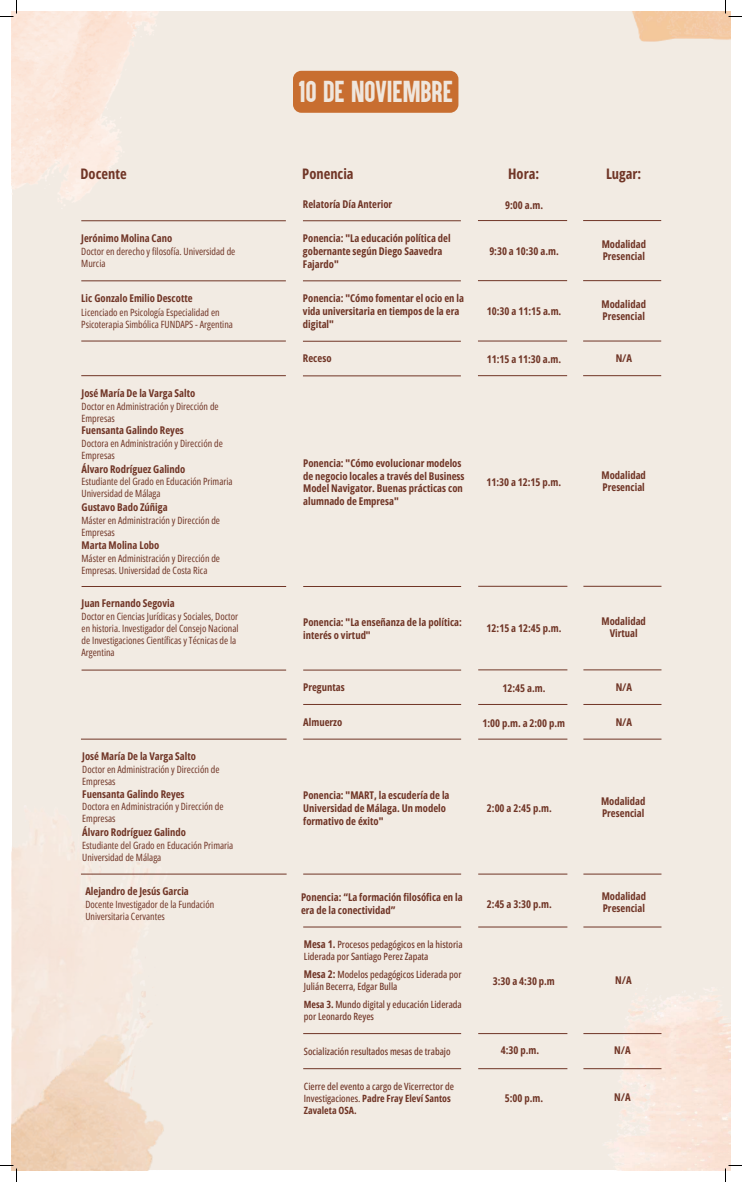
<style>
.page{position:relative;width:742px;height:1182px;background:#fff}
.page>*{position:absolute;margin:0;border:0;box-sizing:border-box;transform-origin:0 0}
.t1{font:25px "Aku&Kamu";color:#efe6dd}
.t2{font:700 14.5px "Open Sans Condensed";color:#703526}
.t3{font:700 10.65px/12.8px "Open Sans Condensed";color:#703526}
.t4{font:10px/12px "Open Sans Condensed";color:#703526}
.t5{font:500 10px/12px "Open Sans Condensed";color:#703526}
.s1{font-weight:700;font-size:10.65px}
.s2{font-weight:700}
</style>
<div class="page">
<div style="left:12px;top:12px;width:718px;height:1158px;background:#f2ebe3"></div>
<img style="left:12px;top:11px;width:222px;height:211px">
<img style="left:531px;top:988px;width:199px;height:182px">
<img style="left:12px;top:966px;width:330px;height:204px">
<img style="left:591px;top:11px;width:139px;height:31px">
<div style="left:293px;top:71px;width:165px;height:42px;background:#c86e30;border-radius:8px"></div>
<hr style="left:303px;top:586px;width:158px;height:1px;background:#703526">
<hr style="left:82px;top:586px;width:204px;height:1px;background:#703526">
<hr style="left:583px;top:586px;width:78px;height:1px;background:#703526">
<hr style="left:478px;top:586px;width:89px;height:1px;background:#703526">
<hr style="left:303px;top:670px;width:158px;height:1px;background:#703526">
<hr style="left:82px;top:670px;width:204px;height:1px;background:#703526">
<hr style="left:583px;top:669px;width:78px;height:1px;background:#703526">
<hr style="left:478px;top:669px;width:89px;height:1px;background:#703526">
<hr style="left:303px;top:704px;width:158px;height:1px;background:#703526">
<hr style="left:303px;top:927px;width:158px;height:1px;background:#703526">
<hr style="left:303px;top:1033px;width:158px;height:1px;background:#703526">
<hr style="left:303px;top:1068px;width:158px;height:1px;background:#703526">
<hr style="left:583px;top:704px;width:78px;height:1px;background:#703526">
<hr style="left:478px;top:704px;width:89px;height:1px;background:#703526">
<hr style="left:303px;top:739px;width:158px;height:1px;background:#703526">
<hr style="left:81px;top:739px;width:205px;height:1px;background:#703526">
<hr style="left:583px;top:739px;width:78px;height:1px;background:#703526">
<hr style="left:478px;top:739px;width:89px;height:1px;background:#703526">
<hr style="left:303px;top:874px;width:158px;height:1px;background:#703526">
<hr style="left:81px;top:874px;width:205px;height:1px;background:#703526">
<hr style="left:583px;top:874px;width:78px;height:1px;background:#703526">
<hr style="left:478px;top:874px;width:89px;height:1px;background:#703526">
<hr style="left:583px;top:927px;width:78px;height:1px;background:#703526">
<hr style="left:478px;top:927px;width:89px;height:1px;background:#703526">
<hr style="left:583px;top:1033px;width:78px;height:1px;background:#703526">
<hr style="left:478px;top:1033px;width:89px;height:1px;background:#703526">
<hr style="left:583px;top:1068px;width:78px;height:1px;background:#703526">
<hr style="left:478px;top:1068px;width:89px;height:1px;background:#703526">
<hr style="left:303px;top:220px;width:158px;height:1px;background:#703526">
<hr style="left:81px;top:220px;width:205px;height:1px;background:#703526">
<hr style="left:81px;top:281px;width:205px;height:1px;background:#703526">
<hr style="left:81px;top:341px;width:205px;height:1px;background:#703526">
<hr style="left:583px;top:220px;width:78px;height:1px;background:#703526">
<hr style="left:478px;top:220px;width:89px;height:1px;background:#703526">
<hr style="left:303px;top:281px;width:158px;height:1px;background:#703526">
<hr style="left:583px;top:280px;width:78px;height:1px;background:#703526">
<hr style="left:478px;top:280px;width:89px;height:1px;background:#703526">
<hr style="left:303px;top:341px;width:158px;height:1px;background:#703526">
<hr style="left:583px;top:341px;width:78px;height:1px;background:#703526">
<hr style="left:478px;top:341px;width:89px;height:1px;background:#703526">
<hr style="left:81px;top:375px;width:205px;height:1px;background:#703526">
<hr style="left:303px;top:376px;width:158px;height:1px;background:#703526">
<hr style="left:583px;top:375px;width:78px;height:1px;background:#703526">
<hr style="left:478px;top:375px;width:89px;height:1px;background:#703526">
<svg style="left:0;top:0;width:17px;height:17px"></svg>
<svg style="left:0;top:1165px;width:17px;height:17px"></svg>
<svg style="left:725px;top:0;width:17px;height:17px"></svg>
<svg style="left:725px;top:1165px;width:17px;height:17px"></svg>
<h1 class="t1" style="left:299px;top:75px;width:155px">10 DE NOVIEMBRE</h1>
<h2 class="t2" style="left:80px;top:163px;width:48px">Docente</h2>
<h2 class="t2" style="left:302px;top:163px;width:53px">Ponencia</h2>
<h2 class="t2" style="left:508px;top:163px;width:33px">Hora:</h2>
<h2 class="t2" style="left:606px;top:163px;width:37px">Lugar:</h2>
<p class="t3" style="left:303px;top:197px;width:91px">Relatoría Día Anterior</p>
<p class="t3" style="left:505px;top:198px;width:39px">9:00 a.m.</p>
<p class="t3" style="left:601px;top:238px;width:46px;line-height:12.1px">Modalidad<br>Presencial</p>
<p class="t3" style="left:81px;top:232px;width:92px">Jerónimo Molina Cano</p>
<p class="t3" style="left:303px;top:232px;width:149px">Ponencia: "La educación política del gobernante según Diego Saavedra<br>Fajardo"</p>
<p class="t3" style="left:489px;top:244px;width:71px">9:30 a 10:30 a.m.</p>
<p class="t4" style="left:81px;top:245px;width:156px">Doctor en derecho y filosofía. Universidad de<br>Murcia</p>
<p class="t3" style="left:81px;top:292px;width:113px">Lic Gonzalo Emilio Descotte</p>
<p class="t3" style="left:303px;top:292px;width:162px">Ponencia: "Cómo fomentar el ocio en la vida universitaria en tiempos de la era digital"</p>
<p class="t4" style="left:81px;top:306px;width:153px">Licenciado en Psicología Especialidad en<br>Psicoterapia Simbólica FUNDAPS - Argentina</p>
<p class="t3" style="left:487px;top:304px;width:76px">10:30 a 11:15 a.m.</p>
<p class="t3" style="left:82px;top:386px;width:115px">José María De la Varga Salto</p>
<p class="t4" style="left:82px;top:437px;width:143px">Doctora en Administración y Dirección de<br>Empresas</p>
<p class="t4" style="left:82px;top:400px;width:139px">Doctor en Administración y Dirección de<br>Empresas</p>
<p class="t3" style="left:82px;top:424px;width:104px">Fuensanta Galindo Reyes</p>
<p class="t3" style="left:82px;top:462px;width:105px">Álvaro Rodríguez Galindo</p>
<p class="t4" style="left:82px;top:475px;width:153px">Estudiante del Grado en Educación Primaria<br>Universidad de Málaga</p>
<p class="t3" style="left:82px;top:500px;width:88px">Gustavo Bado Zúñiga</p>
<p class="t4" style="left:82px;top:514px;width:140px">Máster en Administración y Dirección de<br>Empresas</p>
<p class="t3" style="left:82px;top:538px;width:79px">Marta Molina Lobo</p>
<p class="t4" style="left:82px;top:552px;width:140px">Máster en Administración y Dirección de<br>Empresas. Universidad de Costa Rica</p>
<p class="t3" style="left:82px;top:597px;width:95px">Juan Fernando Segovia</p>
<p class="t4" style="left:82px;top:610px;width:158px">Doctor en Ciencias Jurídicas y Sociales, Doctor en historia. Investigador del Consejo Nacional de Investigaciones Científicas y Técnicas de la Argentina</p>
<p class="t3" style="left:82px;top:749px;width:115px">José María De la Varga Salto</p>
<p class="t4" style="left:82px;top:763px;width:139px">Doctor en Administración y Dirección de<br>Empresas</p>
<p class="t3" style="left:82px;top:787px;width:104px">Fuensanta Galindo Reyes</p>
<p class="t4" style="left:82px;top:800px;width:143px">Doctora en Administración y Dirección de<br>Empresas</p>
<p class="t3" style="left:82px;top:826px;width:105px">Álvaro Rodríguez Galindo</p>
<p class="t4" style="left:82px;top:839px;width:153px">Estudiante del Grado en Educación Primaria<br>Universidad de Málaga</p>
<p class="t3" style="left:85px;top:884px;width:105px">Alejandro de Jesús Garcia</p>
<p class="t4" style="left:85px;top:898px;width:130px">Docente Investigador de la Fundación<br>Universitaria Cervantes</p>
<p class="t3" style="left:303px;top:352px;width:30px">Receso</p>
<p class="t3" style="left:487px;top:353px;width:76px">11:15 a 11:30 a.m.</p>
<p class="t3" style="left:303px;top:456px;width:163px">Ponencia: "Cómo evolucionar modelos de negocio locales a través del Business Model Navigator. Buenas prácticas con alumnado de Empresa"</p>
<p class="t3" style="left:486px;top:476px;width:76px">11:30 a 12:15 p.m.</p>
<p class="t3" style="left:303px;top:615px;width:160px">Ponencia: "La enseñanza de la política: interés o virtud"</p>
<p class="t3" style="left:486px;top:621px;width:76px">12:15 a 12:45 p.m.</p>
<p class="t3" style="left:303px;top:681px;width:43px">Preguntas</p>
<p class="t3" style="left:502px;top:682px;width:44px">12:45 a.m.</p>
<p class="t3" style="left:303px;top:715px;width:41px">Almuerzo</p>
<p class="t3" style="left:482px;top:716px;width:84px">1:00 p.m. a 2:00 p.m</p>
<p class="t3" style="left:303px;top:789px;width:148px">Ponencia: "MART, la escudería de la<br>Universidad de Málaga. Un modelo formativo de éxito"</p>
<p class="t3" style="left:487px;top:802px;width:66px">2:00 a 2:45 p.m.</p>
<p class="t3" style="left:301px;top:890px;width:163px">Ponencia: “La formación filosófica en la era de la conectividad”</p>
<p class="t5" style="left:304px;top:938px;width:160px"><span class="s1">Mesa 1.</span> Procesos pedagógicos en la historia<br>Liderada por Santiago Perez Zapata</p>
<p class="t5" style="left:304px;top:968px;width:159px"><span class="s1">Mesa 2:</span> Modelos pedagógicos Liderada por<br>Julián Becerra, Edgar Bulla</p>
<p class="t5" style="left:304px;top:998px;width:159px"><span class="s2">Mesa 3.</span> Mundo digital y educación Liderada por Leonardo Reyes</p>
<p class="t5" style="left:304px;top:1044px;width:148px">Socialización resultados mesas de trabajo</p>
<p class="t5" style="left:304px;top:1080px;width:151px">Cierre del evento a cargo de Vicerrector de<br>Investigaciones. <span class="s2">Padre Fray Eleví Santos<br>Zavaleta OSA.</span></p>
<p class="t3" style="left:487px;top:897px;width:66px">2:45 a 3:30 p.m.</p>
<p class="t3" style="left:493px;top:974px;width:64px">3:30 a 4:30 p.m</p>
<p class="t3" style="left:501px;top:1043px;width:40px">4:30 p.m.</p>
<p class="t3" style="left:504px;top:1091px;width:40px">5:00 p.m.</p>
<p class="t3" style="left:601px;top:298px;width:46px;line-height:12.1px">Modalidad<br>Presencial</p>
<p class="t3" style="left:615px;top:352px;width:18px">N/A</p>
<p class="t3" style="left:601px;top:469px;width:46px;line-height:12.1px">Modalidad<br>Presencial</p>
<p class="t3" style="left:601px;top:615px;width:46px;line-height:12.1px;text-align:center">Modalidad<br>Virtual</p>
<p class="t3" style="left:615px;top:681px;width:18px">N/A</p>
<p class="t3" style="left:615px;top:715px;width:18px">N/A</p>
<p class="t3" style="left:601px;top:795px;width:46px;line-height:12.1px">Modalidad<br>Presencial</p>
<p class="t3" style="left:601px;top:890px;width:46px;line-height:12.1px">Modalidad<br>Presencial</p>
<p class="t3" style="left:615px;top:973px;width:18px">N/A</p>
<p class="t3" style="left:614px;top:1043px;width:18px">N/A</p>
<p class="t3" style="left:614px;top:1090px;width:18px">N/A</p>
</div>
